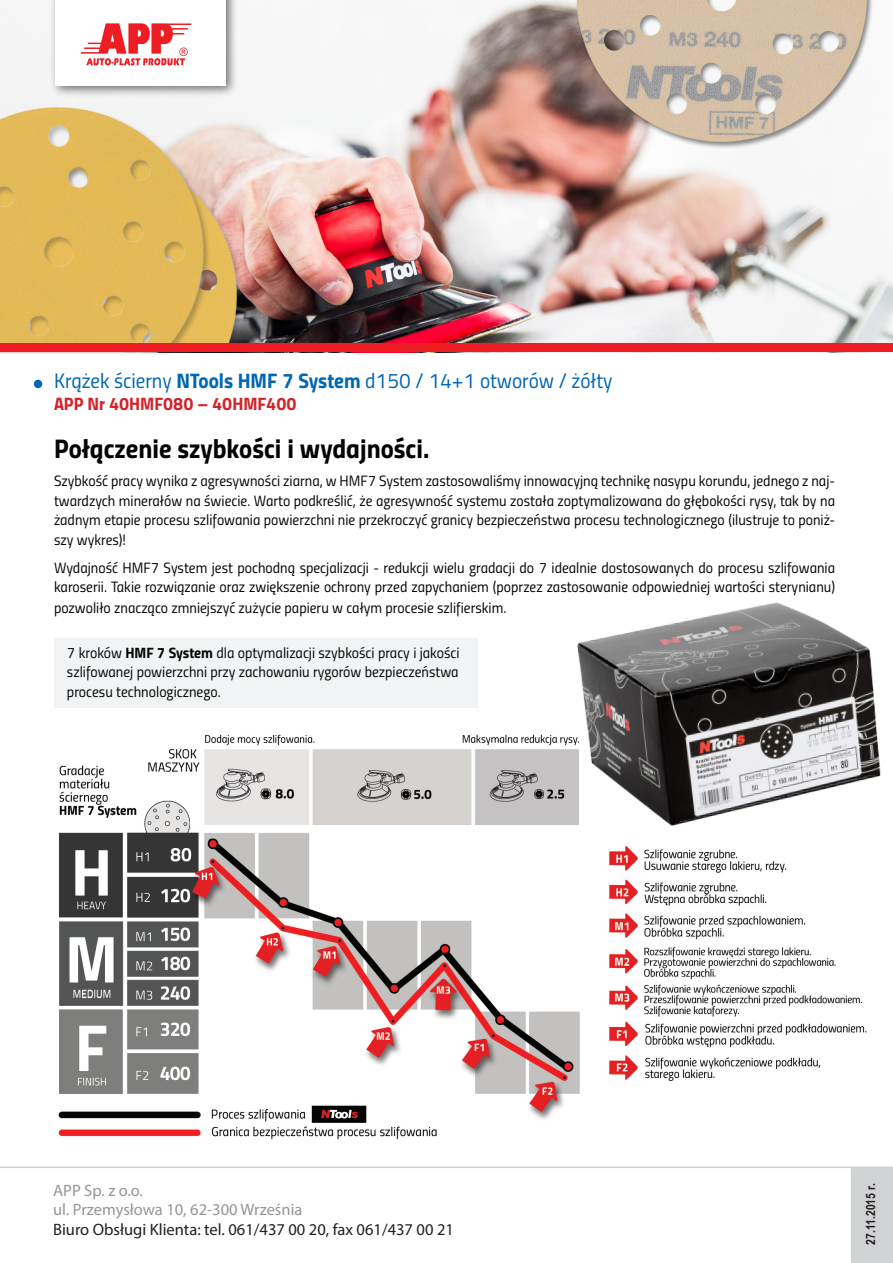
<style>
.page{position:relative;width:893px;height:1263px;background:#fff}
.page>*{position:absolute;margin:0;border:0;box-sizing:border-box;transform-origin:0 0}
.t1{font:27px "Titillium Bold Upright";color:#040503}
.t2{font:21px "Titillium Regular Upright";color:#0166b3}
.t3{font:18px "Titillium Bold Upright";color:#d1232a}
.t4{font:16.5px "Myriad Pro";color:#231f20}
.t5{font:16.5px "Myriad Pro";color:#939598}
.t6{font:15px/19.5px "Titillium Regular Upright";color:#040503;text-align:justify}
.t7{font:700 12.75px "Arial Narrow";color:#231f20}
.s1{font-family:"Titillium Bold Upright"}
</style>
<div class="page">
<div style="left:54px;top:639px;width:423px;height:69px;background:#f2f3f4"></div>
<img style="left:58px;top:734px;width:809px;height:406px">
<img style="left:0;top:0;width:893px;height:344px">
<hr style="left:0;top:1166px;width:893px;height:2px;background:#d1d2d4">
<div style="left:851px;top:1167px;width:42px;height:96px;background:#d1d2d4"></div>
<div style="left:49px;top:0;width:189px;height:98px;background:#231f20;opacity:.63"></div>
<div style="left:55px;top:0;width:170px;height:86px;background:#fff"></div>
<svg style="left:81px;top:23px;width:110px;height:31px"></svg>
<img style="left:216px;top:93px;width:69px;height:251px">
<img style="left:0;top:54px;width:216px;height:290px">
<div style="left:0;top:344px;width:893px;height:8px;background:#ee1d23"></div>
<div style="left:34px;top:380px;width:8px;height:8px;background:#0166b3;border-radius:50%"></div>
<img style="left:553px;top:0;width:334px;height:154px">
<img style="left:516px;top:602px;width:365px;height:267px">
<p class="t2" style="left:54px;top:365px;width:560px">Krążek ścierny <span class="s1">NTools HMF 7 System</span> d150 / 14+1 otworów / żółty</p>
<p class="t3" style="left:54px;top:390px;width:244px">APP Nr 40HMF080 – 40HMF400</p>
<p class="t1" style="left:54px;top:428px;width:377px">Połączenie szybkości i wydajności.</p>
<p class="t6" style="left:54px;top:470px;width:783px">Szybkość pracy wynika z agresywności ziarna, w HMF7 System zastosowaliśmy innowacyjną technikę nasypu korundu, jednego z naj&shy;twardzych minerałów na świecie. Warto podkreślić, że agresywność systemu została zoptymalizowana do głębokości rysy, tak by na żadnym etapie procesu szlifowania powierzchni nie przekroczyć granicy bezpieczeństwa procesu technologicznego (ilustruje to poniż&shy;szy wykres)!</p>
<p class="t6" style="left:54px;top:557px;width:783px">Wydajność HMF7 System jest pochodną specjalizacji - redukcji wielu gradacji do 7 idealnie dostosowanych do procesu szlifowania karoserii. Takie rozwiązanie oraz zwiększenie ochrony przed zapychaniem (poprzez zastosowanie odpowiedniej wartości sterynianu)</p>
<p class="t6" style="left:54px;top:597px;width:454px">pozwoliło znacząco zmniejszyć zużycie papieru w całym procesie szlifierskim.</p>
<p class="t6" style="left:67px;top:642px;width:394px">7 kroków <span class="s1">HMF 7 System</span> dla optymalizacji szybkości pracy i jakości</p>
<p class="t6" style="left:67px;top:661px;width:393px">szlifowanej powierzchni przy zachowaniu rygorów bezpieczeństwa</p>
<p class="t6" style="left:67px;top:681px;width:155px">procesu technologicznego.</p>
<p class="t5" style="left:53px;top:1180px;width:91px">APP Sp. z o.o.</p>
<p class="t5" style="left:53px;top:1200px;width:251px">ul. Przemysłowa 10, 62-300 Września</p>
<p class="t4" style="left:53px;top:1219px;width:402px">Biuro Obsługi Klienta: tel. 061/437 00 20, fax 061/437 00 21</p>
<p class="t7" style="left:861px;top:1244px;width:63px;rotate:-90deg">27.11.2015 r.</p>
</div>
